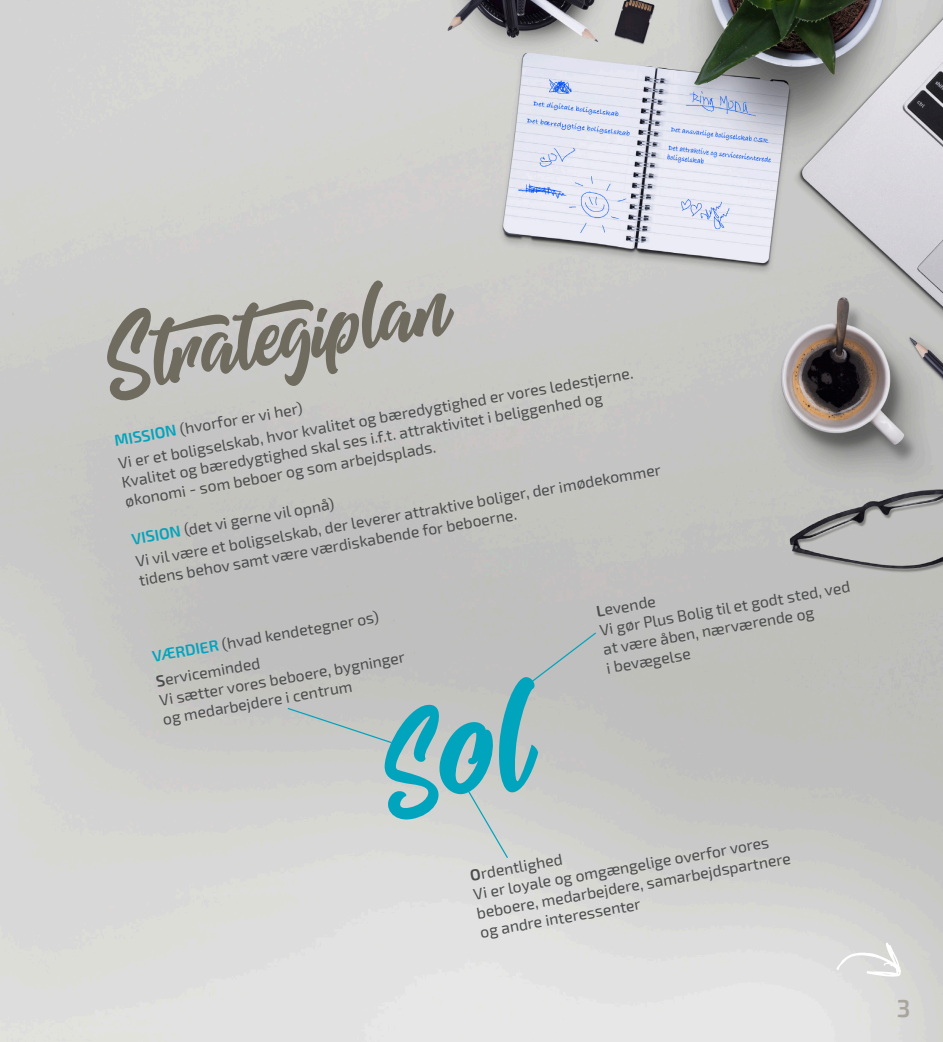
<style>
.page{position:relative;width:943px;height:1042px;background:#fff}
.page>*{position:absolute;margin:0;border:0;box-sizing:border-box;transform-origin:0 0}
.t1{font:76.12px "Mishaland";color:#6f6c5f}
.t2{font:600 24.5px "Exo 2";color:#a9a59d}
.t3{font:15.75px/19.2px "Exo 2";color:#4b4c4d}
.s1{font-weight:600;color:#00a4bd}
.s2{font-weight:600}
</style>
<div class="page">
<img style="left:0;top:0;width:943px;height:1042px">
<svg style="left:286px;top:631px;width:311px;height:228px;background:#b3c5c6"></svg>
<svg style="left:836px;top:942px;width:65px;height:35px"></svg>
<p class="t1" style="left:93px;top:296px;width:349px;rotate:-10deg">Strategiplan</p>
<p class="t3" style="left:117px;top:454px;width:524px;rotate:-10deg">Vi er et boligselskab, hvor kvalitet og bæredygtighed er vores ledestjerne.</p>
<p class="t3" style="left:120px;top:473px;width:489px;rotate:-10deg">Kvalitet og bæredygtighed skal ses i.f.t. attraktivitet i beliggenhed og</p>
<p class="t3" style="left:113px;top:432px;width:192px;rotate:-10deg"><span class="s1">MISSION</span> (hvorfor er vi her)</p>
<p class="t3" style="left:124px;top:492px;width:317px;rotate:-10deg">økonomi - som beboer og som arbejdsplads.</p>
<p class="t3" style="left:134px;top:552px;width:534px;rotate:-10deg">Vi vil være et boligselskab, der leverer attraktive boliger, der imødekommer</p>
<p class="t3" style="left:130px;top:530px;width:207px;rotate:-10deg"><span class="s1">VISION</span> (det vi gerne vil opnå)</p>
<p class="t3" style="left:138px;top:571px;width:385px;rotate:-10deg">tidens behov samt være værdiskabende for beboerne.</p>
<p class="t3" style="left:151px;top:647px;width:231px;rotate:-10deg"><span class="s1">VÆRDIER</span> (hvad kendetegner os)</p>
<p class="t3" style="left:598px;top:621px;width:255px;rotate:-10deg">Vi gør Plus Bolig til et godt sted, ved at være åben, nærværende og</p>
<p class="t3" style="left:605px;top:659px;width:87px;rotate:-10deg">i bevægelse</p>
<p class="t3" style="left:595px;top:602px;width:61px;rotate:-10deg"><span class="s2">L</span>evende</p>
<p class="t3" style="left:158px;top:691px;width:250px;rotate:-10deg">Vi sætter vores beboere, bygninger</p>
<p class="t3" style="left:155px;top:672px;width:107px;rotate:-10deg"><span class="s2">S</span>erviceminded</p>
<p class="t3" style="left:161px;top:710px;width:194px;rotate:-10deg">og medarbejdere i centrum</p>
<p class="t3" style="left:472px;top:885px;width:320px;rotate:-10deg">Vi er loyale og omgængelige overfor vores beboere, medarbejdere, samarbejdspartnere og andre interessenter</p>
<p class="t3" style="left:468px;top:866px;width:95px;rotate:-10deg"><span class="s2">O</span>rdentlighed</p>
<p class="t2" style="left:897px;top:994px;width:15px">3</p>
</div>
